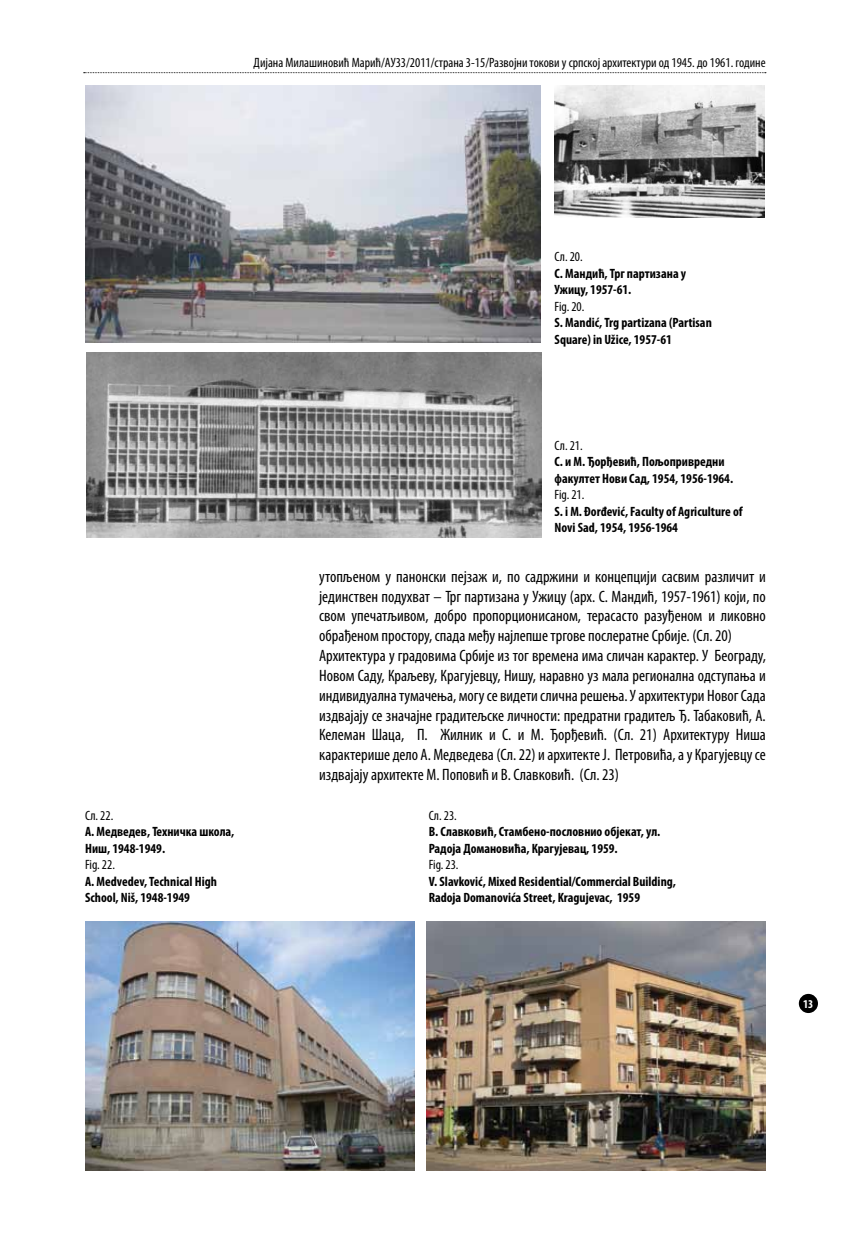
<style>
.page{position:relative;width:851px;height:1234px;background:#fff}
.page>*{position:absolute;margin:0;border:0;box-sizing:border-box;transform-origin:0 0}
.t1{font:condensed 16.5px/19.8px "Myriad Pro";color:#000}
.t2{font:700 condensed 13.5px/16.5px "Myriad Pro";color:#000}
.t3{font:condensed 13.5px "Myriad Pro";color:#000}
.t4{font:700 condensed 12px "Myriad Pro";color:#fff}
</style>
<div class="page">
<div style="left:798px;top:993px;width:19px;height:19px;background:#000;border-radius:50%"></div>
<svg style="left:84px;top:72px;width:681px;height:1px"></svg>
<img style="left:86px;top:86px;width:455px;height:256px">
<img style="left:554px;top:85px;width:210px;height:133px">
<img style="left:86px;top:352px;width:455px;height:185px">
<img style="left:85px;top:921px;width:329px;height:248px">
<img style="left:426px;top:921px;width:339px;height:248px">
<p class="t3" style="left:253px;top:55px;width:513px">Дијана Милашиновић Марић/АУ33/2011/страна 3-15/Развојни токови у српској архитектури од 1945. до 1961. годинe</p>
<p class="t3" style="left:85px;top:806px;width:30px">Сл. 22.</p>
<p class="t2" style="left:85px;top:823px;width:151px">А. Медведев, Техничка школа,<br>Ниш, 1948-1949.</p>
<p class="t3" style="left:85px;top:856px;width:31px">Fig. 22.</p>
<p class="t2" style="left:85px;top:872px;width:133px">A. Medvedev, Technical High<br>School, Niš, 1948-1949</p>
<p class="t3" style="left:554px;top:248px;width:30px">Сл. 20.</p>
<p class="t2" style="left:554px;top:264px;width:133px">С. Мандић, Трг партизана у<br>Ужицу, 1957-61.</p>
<p class="t3" style="left:554px;top:298px;width:31px">Fig. 20.</p>
<p class="t2" style="left:554px;top:314px;width:159px">S. Mandić, Trg partizana (Partisan<br>Square) in Užice, 1957-61</p>
<p class="t3" style="left:554px;top:437px;width:30px">Сл. 21.</p>
<p class="t2" style="left:554px;top:453px;width:180px">С. и М. Ђорђевић, Пољопривредни факултет Нови Сад, 1954, 1956-1964.</p>
<p class="t3" style="left:554px;top:486px;width:31px">Fig. 21.</p>
<p class="t2" style="left:554px;top:502px;width:189px">S. i M. Đorđević, Faculty of Agriculture of<br>Novi Sad, 1954, 1956-1964</p>
<p class="t1" style="left:319px;top:566px;width:448px">утопљеном у панонски пејзаж и, по садржини и концепцији сасвим различит и јединствен подухват – Трг партизана у Ужицу (арх. С. Мандић, 1957-1961) који, по свом упечатљивом, добро пропорционисаном, терасасто разуђеном и ликовно обрађеном простору, спада међу најлепше тргове послератне Србије. (Сл. 20)<br>Архитектура у градовима Србије из тог времена има сличан карактер. У Београду, Новом Саду, Краљеву, Крагујевцу, Нишу, наравно уз мала регионална одступања и индивидуална тумачења, могу се видети слична решења. У архитектури Новог Сада издвајају се значајне градитељске личности: предратни градитељ Ђ. Табаковић, А.<br>Келеман Шаца, П. Жилник и С. и М. Ђорђевић. (Сл. 21) Архитектуру Ниша карактерише дело А. Медведева (Сл. 22) и архитекте Ј. Петровића, а у Крагујевцу се издвајају архитекте М. Поповић и В. Славковић. (Сл. 23)</p>
<p class="t3" style="left:428px;top:806px;width:30px">Сл. 23.</p>
<p class="t2" style="left:428px;top:822px;width:233px">В. Славковић, Стамбено-пословнио објекат, ул.<br>Радоја Домановића, Крагујевац, 1959.</p>
<p class="t3" style="left:428px;top:856px;width:31px">Fig. 23.</p>
<p class="t2" style="left:428px;top:872px;width:248px">V. Slavković, Mixed Residential/Commercial Building,<br>Radoja Domanovića Street, Kragujevac, 1959</p>
<p class="t4" style="left:803px;top:996px;width:12px">13</p>
</div>
